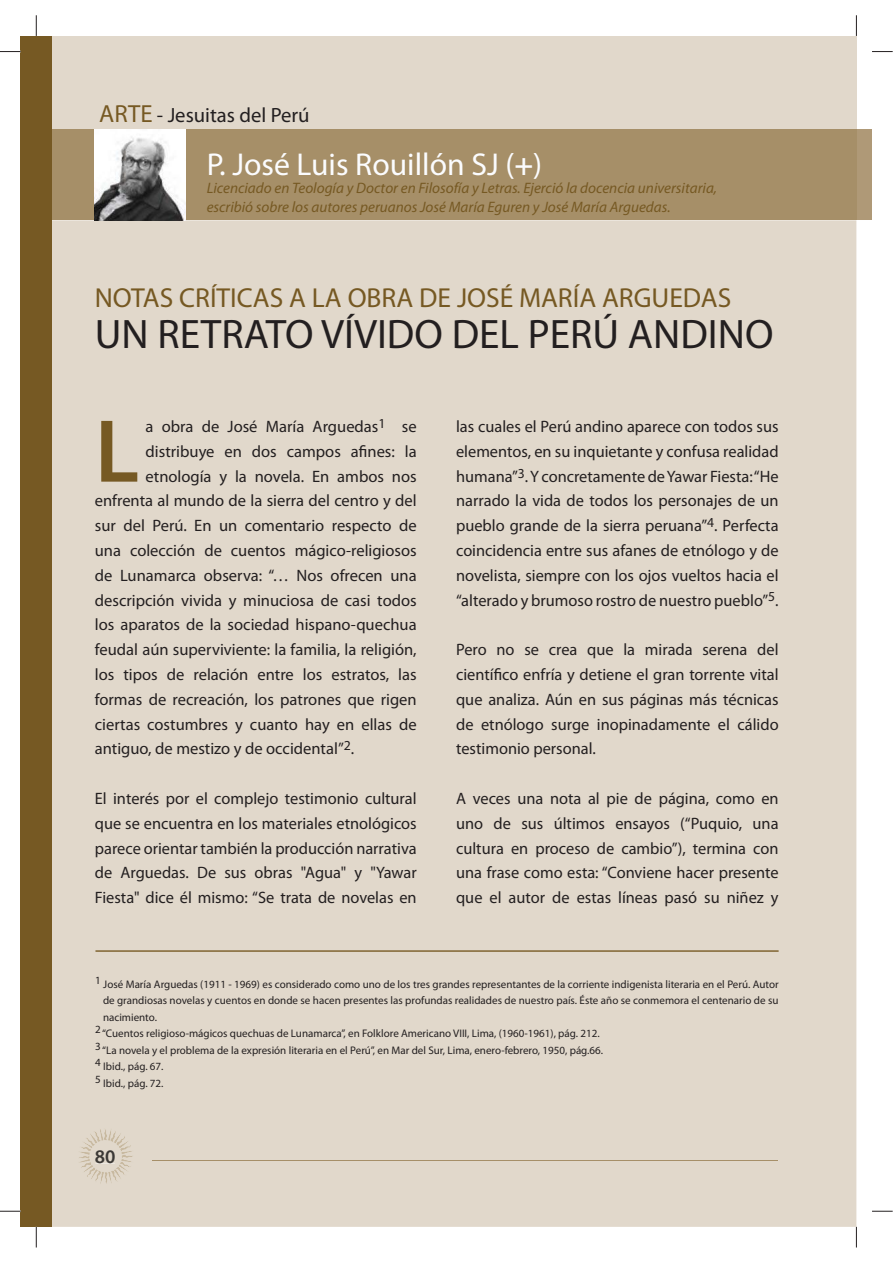
<style>
.page{position:relative;width:893px;height:1263px;background:#fff}
.page>*{position:absolute;margin:0;border:0;box-sizing:border-box;transform-origin:0 0}
.t1{font:600 90.15px "Myriad Pro";color:#765923}
.t2{font:41.25px "Myriad Pro";color:#231f20}
.t3{font:31.65px "Myriad Pro";color:#fbfcfe}
.t4{font:27.6px "Myriad Pro";color:#765923}
.t5{font:20.7px "Myriad Pro";color:#231f20}
.t6{font:600 19.35px "Myriad Pro";color:#231f20}
.t7{font:16.5px/24.8px "Myriad Pro";color:#231f20;text-align:justify}
.t8{font:italic 15.15px/18.1px "Myriad Pro";color:#765923}
.t9{font:10.95px "Myriad Pro";color:#231f20}
.s1{font-size:24.75px;color:#765923}
.s2{font-weight:600}
</style>
<div class="page">
<div style="left:52px;top:220px;width:804px;height:1007px;background:#e1d8cb"></div>
<hr style="left:152px;top:1160px;width:626px;height:1px;background:#a68f68">
<svg style="left:78px;top:1128px;width:56px;height:56px;background:#dcd3c4"></svg>
<div style="left:95px;top:1150px;width:20px;height:13px;background:#e1d8cb"></div>
<div style="left:21px;top:36px;width:835px;height:94px;background:#e1d8cb"></div>
<div style="left:856px;top:130px;width:16px;height:90px;background:#af9977"></div>
<div style="left:21px;top:130px;width:835px;height:90px;background:#a68f68"></div>
<div style="left:21px;top:36px;width:31px;height:1191px;background:#765923"></div>
<hr style="left:95px;top:950px;width:683px;height:2px;background:#765923">
<img style="left:95px;top:130px;width:91px;height:90px">
<svg style="left:0;top:51px;width:21px;height:1px"></svg>
<svg style="left:872px;top:51px;width:21px;height:1px"></svg>
<svg style="left:0;top:1211px;width:21px;height:1px"></svg>
<svg style="left:872px;top:1211px;width:21px;height:1px"></svg>
<svg style="left:36px;top:15px;width:1px;height:21px"></svg>
<svg style="left:36px;top:1227px;width:1px;height:21px"></svg>
<svg style="left:856px;top:15px;width:1px;height:21px"></svg>
<svg style="left:856px;top:1227px;width:1px;height:21px"></svg>
<p class="t5" style="left:99px;top:107px;width:212px"><span class="s1">ARTE</span> - Jesuitas del Perú</p>
<h3 class="t3" style="left:207px;top:153px;width:337px">P. José Luis Rouillón SJ (<span class="s2">+</span>)</h3>
<p class="t8" style="left:207px;top:180px;width:512px">Licenciado en Teología y Doctor en Filosofía y Letras. Ejerció la docencia universitaria, escribió sobre los autores peruanos José María Eguren y José María Arguedas.</p>
<h3 class="t4" style="left:95px;top:287px;width:638px">NOTAS CRÍTICAS A LA OBRA DE JOSÉ MARÍA ARGUEDAS</h3>
<h2 class="t2" style="left:95px;top:319px;width:680px">UN RETRATO VÍVIDO DEL PERÚ ANDINO</h2>
<h1 class="t1" style="left:95px;top:417px;width:46px">L</h1>
<p class="t7" style="left:146px;top:415px;width:273px">a obra de José María Arguedas<sup>1</sup> se</p>
<p class="t7" style="left:146px;top:440px;width:273px">distribuye en dos campos afines: la</p>
<p class="t7" style="left:146px;top:465px;width:273px">etnología y la novela. En ambos nos</p>
<p class="t7" style="left:95px;top:490px;width:323px">enfrenta al mundo de la sierra del centro y del</p>
<p class="t7" style="left:95px;top:514px;width:323px">sur del Perú. En un comentario respecto de</p>
<p class="t7" style="left:95px;top:539px;width:323px">una colección de cuentos mágico-religiosos</p>
<p class="t7" style="left:95px;top:564px;width:323px">de Lunamarca observa: “… Nos ofrecen una</p>
<p class="t7" style="left:95px;top:589px;width:323px">descripción vivida y minuciosa de casi todos</p>
<p class="t7" style="left:95px;top:614px;width:323px">los aparatos de la sociedad hispano-quechua</p>
<p class="t7" style="left:95px;top:638px;width:323px">feudal aún superviviente: la familia, la religión,</p>
<p class="t7" style="left:95px;top:663px;width:323px">los tipos de relación entre los estratos, las</p>
<p class="t7" style="left:95px;top:688px;width:323px">formas de recreación, los patrones que rigen</p>
<p class="t7" style="left:95px;top:713px;width:323px">ciertas costumbres y cuanto hay en ellas de</p>
<p class="t7" style="left:95px;top:738px;width:261px">antiguo, de mestizo y de occidental”<sup>2</sup>.</p>
<p class="t7" style="left:95px;top:787px;width:323px">El interés por el complejo testimonio cultural que se encuentra en los materiales etnológicos parece orientar también la producción narrativa de Arguedas. De sus obras "Agua" y "Yawar Fiesta" dice él mismo: “Se trata de novelas en</p>
<p class="t7" style="left:456px;top:415px;width:324px">las cuales el Perú andino aparece con todos sus elementos, en su inquietante y confusa realidad humana”<sup>3</sup>. Y concretamente de Yawar Fiesta: “He narrado la vida de todos los personajes de un pueblo grande de la sierra peruana”<sup>4</sup>. Perfecta coincidencia entre sus afanes de etnólogo y de novelista, siempre con los ojos vueltos hacia el “alterado y brumoso rostro de nuestro pueblo”<sup>5</sup>.</p>
<p class="t7" style="left:456px;top:638px;width:324px">Pero no se crea que la mirada serena del científico enfría y detiene el gran torrente vital que analiza. Aún en sus páginas más técnicas de etnólogo surge inopinadamente el cálido testimonio personal.</p>
<p class="t7" style="left:456px;top:787px;width:324px">A veces una nota al pie de página, como en uno de sus últimos ensayos (“Puquio, una cultura en proceso de cambio”), termina con una frase como esta: “Conviene hacer presente que el autor de estas líneas pasó su niñez y</p>
<p class="t9" style="left:95px;top:980px;width:685px">1 José María Arguedas (1911 - 1969) es considerado como uno de los tres grandes representantes de la corriente indigenista literaria en el Perú. Autor</p>
<p class="t9" style="left:103px;top:996px;width:677px">de grandiosas novelas y cuentos en donde se hacen presentes las profundas realidades de nuestro país. Éste año se conmemora el centenario de su</p>
<p class="t9" style="left:103px;top:1013px;width:55px">nacimiento.</p>
<p class="t9" style="left:95px;top:1029px;width:506px">2 “Cuentos religioso-mágicos quechuas de Lunamarca”, en Folklore Americano VIII, Lima, (1960-1961), pág. 212.</p>
<p class="t9" style="left:95px;top:1046px;width:509px">3 “La novela y el problema de la expresión literaria en el Perú”, en Mar del Sur, Lima, enero-febrero, 1950, pág.66.</p>
<p class="t9" style="left:95px;top:1062px;width:70px">4 Ibid., pág. 67.</p>
<p class="t9" style="left:95px;top:1079px;width:70px">5 Ibid., pág. 72.</p>
<p class="t6" style="left:95px;top:1149px;width:22px">80</p>
</div>
